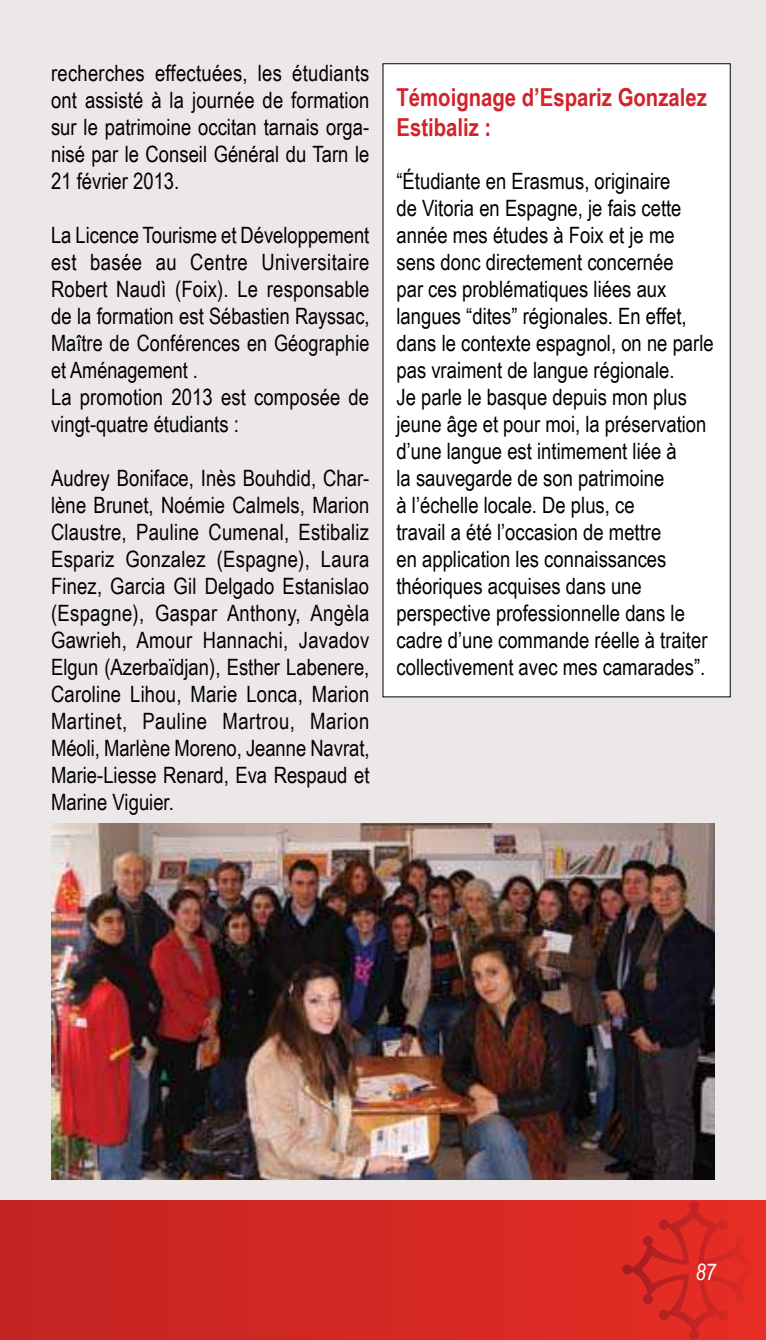
<style>
.page{position:relative;width:766px;height:1340px;background:#fff}
.page>*{position:absolute;margin:0;border:0;box-sizing:border-box;transform-origin:0 0}
.t1{font:700 24.75px/29.7px "Arial Narrow";color:#d2232a}
.t2{font:22.5px/27px "Arial Narrow";color:#000;text-align:justify}
.t3{font:italic 22.5px "Arial Narrow";color:#fff}
</style>
<div class="page">
<div style="left:0;top:0;width:765px;height:1339px;background:#ede8e8"></div>
<div style="left:0;top:1200px;width:765px;height:139px;background:linear-gradient(to bottom,#d12724,#d12724)"></div>
<svg style="left:622px;top:1200px;width:143px;height:139px"></svg>
<img style="left:51px;top:823px;width:663px;height:356px">
<div style="left:383px;top:64px;width:347px;height:633px;background:#fff"></div>
<p class="t2" style="left:51px;top:62px;width:320px">recherches effectuées, les étudiants ont assisté à la journée de formation sur le patrimoine occitan tarnais orga&shy;nisé par le Conseil Général du Tarn le 21 février 2013.</p>
<p class="t2" style="left:51px;top:224px;width:320px;text-align:left">La Licence Tourisme et Développement est basée au Centre Universitaire<br>Robert Naudì (Foix). Le responsable de la formation est Sébastien Rayssac,<br>Maître de Conférences en Géographie et Aménagement .<br>La promotion 2013 est composée de vingt-quatre étudiants :</p>
<p class="t2" style="left:51px;top:467px;width:320px">Audrey Boniface, Inès Bouhdid, Char&shy;lène Brunet, Noémie Calmels, Marion Claustre, Pauline Cumenal, Estibaliz Espariz Gonzalez (Espagne), Laura Finez, Garcia Gil Delgado Estanislao (Espagne), Gaspar Anthony, Angèla Gawrieh, Amour Hannachi, Javadov Elgun (Azerbaïdjan), Esther Labenere, Caroline Lihou, Marie Lonca, Marion Martinet, Pauline Martrou, Marion Méoli, Marlène Moreno, Jeanne Navrat, Marie-Liesse Renard, Eva Respaud et Marine Viguier.</p>
<p class="t1" style="left:396px;top:84px;width:312px">Témoignage d’Espariz Gonzalez<br>Estibaliz :</p>
<p class="t2" style="left:396px;top:170px;width:318px;text-align:left">“Étudiante en Erasmus, originaire<br>de Vitoria en Espagne, je fais cette année mes études à Foix et je me sens donc directement concernée<br>par ces problématiques liées aux langues “dites” régionales. En effet, dans le contexte espagnol, on ne parle pas vraiment de langue régionale.<br>Je parle le basque depuis mon plus jeune âge et pour moi, la préservation d’une langue est intimement liée à<br>la sauvegarde de son patrimoine<br>à l’échelle locale. De plus, ce<br>travail a été l’occasion de mettre<br>en application les connaissances théoriques acquises dans une perspective professionnelle dans le cadre d’une commande réelle à traiter collectivement avec mes camarades”.</p>
<p class="t3" style="left:695px;top:1263px;width:22px">87</p>
</div>
